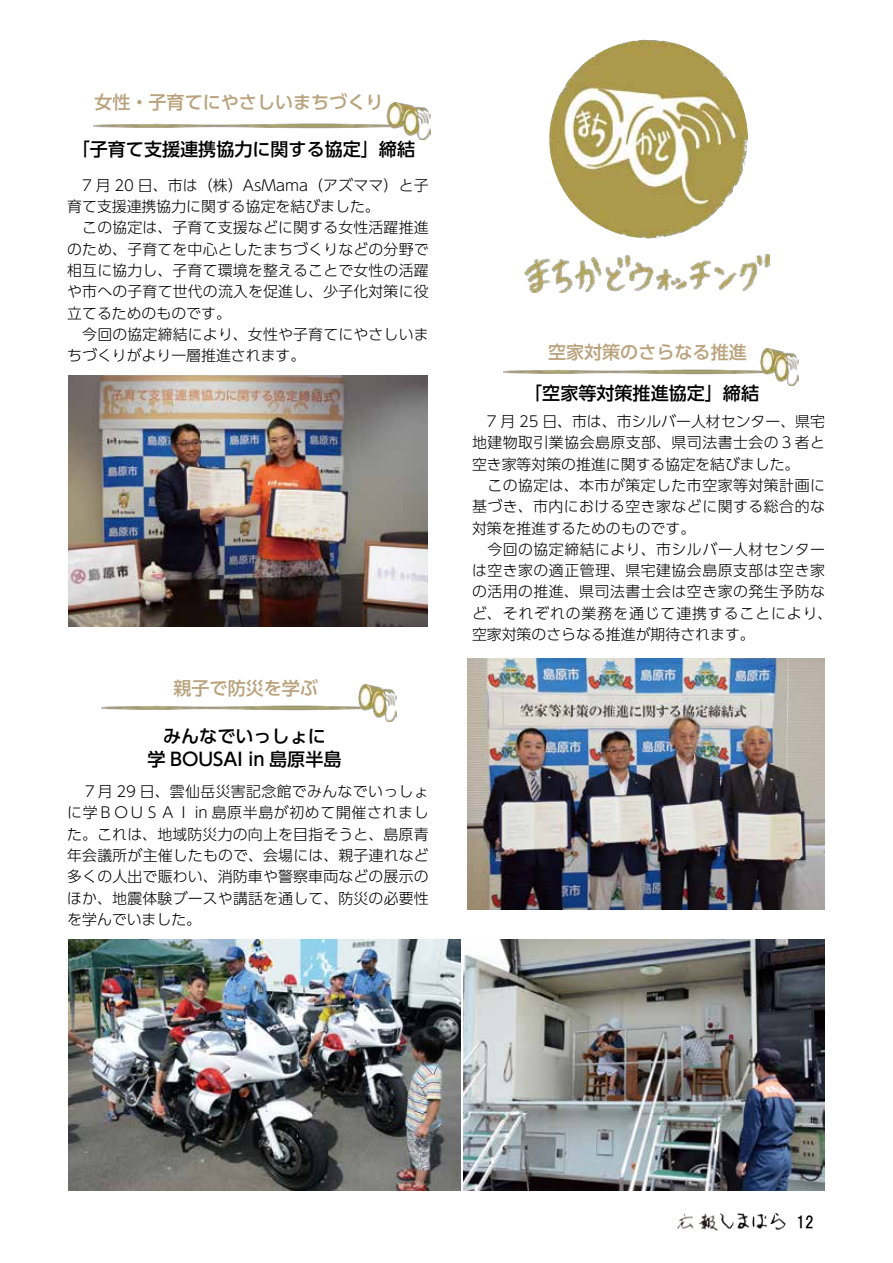
<style>
.page{position:relative;width:893px;height:1263px;background:#fff}
.page>*{position:absolute;margin:0;border:0;box-sizing:border-box;transform-origin:0 0}
.t1{font:500 18px/23.4px "UD Shin Go Pro";color:#000;text-align:center}
.t2{font:500 18px "UD Shin Go Pro";color:#baa27d}
.t3{font:15.9px "HGS Gothic E";color:#000}
.t4{font:300 14.85px/21.3px "UD Shin Go Pro";letter-spacing:.015em;color:#000;text-align:justify}
.t5{font:300 14.85px/21.3px "UD Shin Go Pro";letter-spacing:.035em;color:#000}
</style>
<div class="page">
<img style="left:677px;top:1214px;width:41px;height:17px">
<img style="left:721px;top:1214px;width:64px;height:17px">
<img style="left:549px;top:40px;width:199px;height:198px;border-radius:99px">
<img style="left:524px;top:255px;width:245px;height:37px">
<img style="left:102px;top:685px;width:294px;height:36px">
<img style="left:94px;top:103px;width:336px;height:36px">
<img style="left:68px;top:375px;width:360px;height:251px">
<img style="left:467px;top:659px;width:358px;height:250px">
<img style="left:504px;top:349px;width:294px;height:36px">
<img style="left:69px;top:940px;width:391px;height:251px">
<img style="left:463px;top:940px;width:362px;height:251px">
<p class="t2" style="left:94px;top:88px;width:291px">女性・子育てにやさしいまちづくり</p>
<p class="t1" style="left:72px;top:137px;width:345px">「子育て支援連携協力に関する協定」締結</p>
<p class="t4" style="left:67px;top:174px;width:363px;text-align:left">　7 月 20 日、市は（株）AsMama（アズママ）と子育て支援連携協力に関する協定を結びました。<br>　この協定は、子育て支援などに関する女性活躍推進のため、子育てを中心としたまちづくりなどの分野で相互に協力し、子育て環境を整えることで女性の活躍や市への子育て世代の流入を促進し、少子化対策に役立てるためのものです。<br>　今回の協定締結により、女性や子育てにやさしいまちづくりがより一層推進されます。</p>
<p class="t2" style="left:173px;top:673px;width:146px">親子で防災を学ぶ</p>
<p class="t1" style="left:148px;top:724px;width:195px">みんなでいっしょに<br>学 BOUSAI in 島原半島</p>
<p class="t4" style="left:67px;top:780px;width:363px">　７月 29 日、雲仙岳災害記念館でみんなでいっしょに学ＢＯＵＳＡＩ in 島原半島が初めて開催されました。これは、地域防災力の向上を目指そうと、島原青年会議所が主催したもので、会場には、親子連れなど多くの人出で賑わい、消防車や警察車両などの展示のほか、地震体験ブースや講話を通して、防災の必要性を学んでいました。</p>
<p class="t2" style="left:548px;top:337px;width:200px">空家対策のさらなる推進</p>
<p class="t1" style="left:524px;top:381px;width:236px">「空家等対策推進協定」締結</p>
<p class="t5" style="left:472px;top:410px;width:362px">　7 月 25 日、市は、市シルバー人材センター、県宅地建物取引業協会島原支部、県司法書士会の３者と空き家等対策の推進に関する協定を結びました。<br>　この協定は、本市が策定した市空家等対策計画に基づき、市内における空き家などに関する総合的な対策を推進するためのものです。<br>　今回の協定締結により、市シルバー人材センターは空き家の適正管理、県宅建協会島原支部は空き家の活用の推進、県司法書士会は空き家の発生予防など、それぞれの業務を通じて連携することにより、空家対策のさらなる推進が期待されます。</p>
<p class="t3" style="left:796px;top:1214px;width:19px">12</p>
</div>
